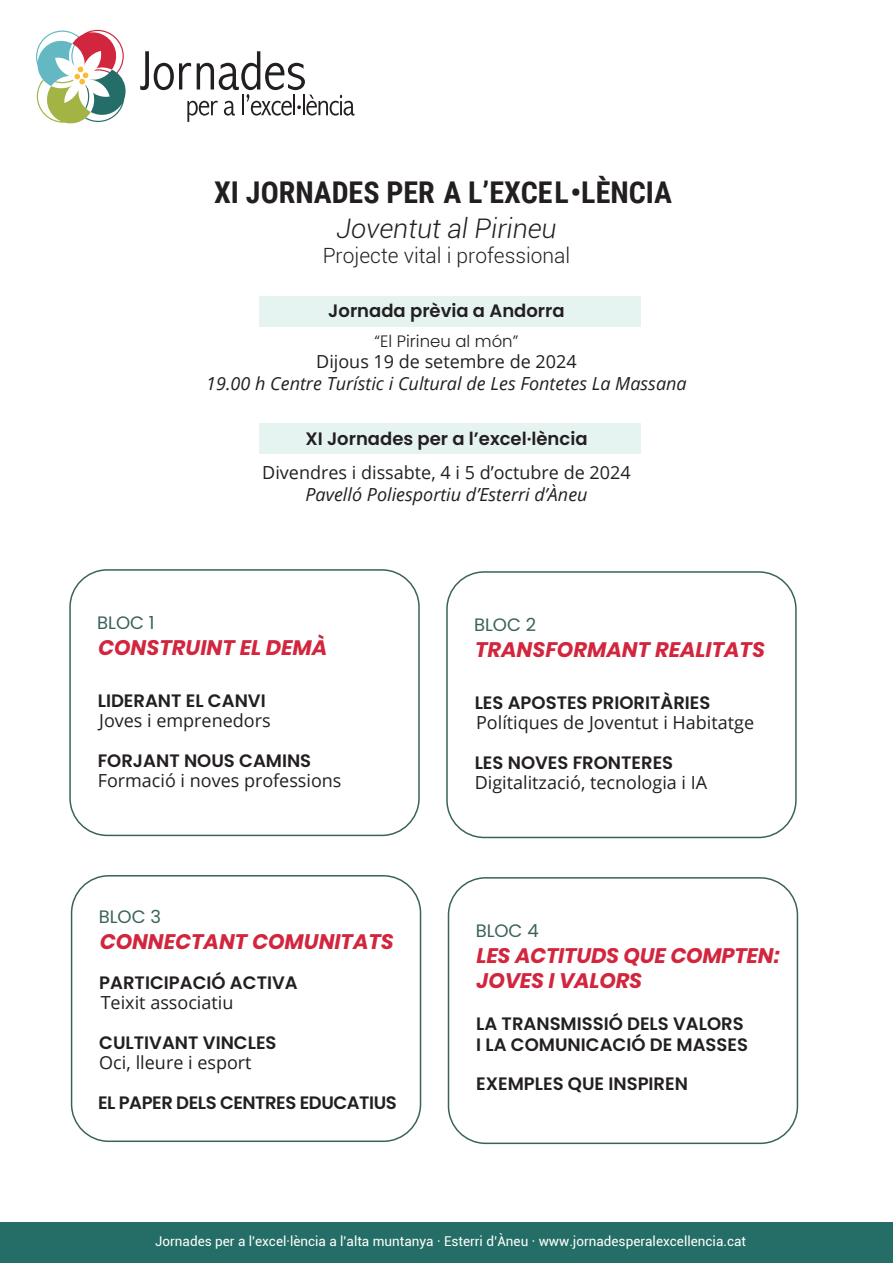
<style>
.page{position:relative;width:893px;height:1263px;background:#fff}
.page>*{position:absolute;margin:0;border:0;box-sizing:border-box;transform-origin:0 0}
.t1{font:700 30px "Roboto Condensed";color:#231f20}
.t2{font:italic 300 27px "Roboto";color:#231f20}
.t3{font:italic 700 21px/25.2px "Poppins";letter-spacing:.005em;color:#d1263e}
.t4{font:300 21px "Roboto";color:#231f20}
.t5{font:600 18px/21.6px "Poppins";color:#231f20}
.t6{font:18px "Open Sans";color:#231f20}
.t7{font:italic 18px "Open Sans";color:#231f20}
.t8{font:600 18px "Poppins";letter-spacing:-.025em;color:#231f20}
.t9{font:18px "Poppins";color:#3a625b}
.t10{font:300 16.5px "Poppins";color:#231f20}
.t11{font:13.5px "Roboto";color:#fff}
</style>
<div class="page">
<div style="left:259px;top:296px;width:381px;height:30px;background:#e6f4f1"></div>
<div style="left:259px;top:423px;width:381px;height:31px;background:#e6f4f1"></div>
<div style="left:0;top:1222px;width:893px;height:41px;background:#256e67"></div>
<svg style="left:36px;top:30px;width:90px;height:94px"></svg>
<svg style="left:74px;top:73px;width:6px;height:7px"></svg>
<svg style="left:140px;top:51px;width:214px;height:71px"></svg>
<div style="left:69px;top:569px;width:351px;height:267px;border:2px solid #3a625b;border-radius:37px"></div>
<div style="left:446px;top:571px;width:351px;height:267px;border:2px solid #3a625b;border-radius:37px"></div>
<div style="left:71px;top:875px;width:350px;height:267px;border:2px solid #3a625b;border-radius:37px"></div>
<div style="left:448px;top:877px;width:350px;height:267px;border:2px solid #3a625b;border-radius:37px"></div>
<h1 class="t1" style="left:214px;top:171px;width:459px">XI JORNADES PER A L’EXCEL•LÈNCIA</h1>
<h2 class="t2" style="left:336px;top:209px;width:222px">Joventut al Pirineu</h2>
<p class="t4" style="left:323px;top:241px;width:249px">Projecte vital i professional</p>
<p class="t5" style="left:328px;top:300px;width:238px">Jornada prèvia a Andorra</p>
<p class="t10" style="left:375px;top:331px;width:145px">“El Pirineu al món”</p>
<p class="t6" style="left:316px;top:349px;width:262px">Dijous 19 de setembre de 2024</p>
<p class="t7" style="left:206px;top:371px;width:482px">19.00 h Centre Turístic i Cultural de Les Fontetes La Massana</p>
<p class="t5" style="left:305px;top:428px;width:284px">XI Jornades per a l’excel·lència</p>
<p class="t6" style="left:262px;top:460px;width:370px">Divendres i dissabte, 4 i 5 d’octubre de 2024</p>
<p class="t7" style="left:305px;top:482px;width:284px">Pavelló Poliesportiu d’Esterri d’Àneu</p>
<p class="t9" style="left:97px;top:612px;width:59px">BLOC 1</p>
<p class="t3" style="left:98px;top:635px;width:230px">CONSTRUINT EL DEMÀ</p>
<p class="t5" style="left:98px;top:690px;width:169px">LIDERANT EL CANVI</p>
<p class="t6" style="left:99px;top:708px;width:173px">Joves i emprenedors</p>
<p class="t5" style="left:98px;top:750px;width:215px">FORJANT NOUS CAMINS</p>
<p class="t6" style="left:98px;top:768px;width:245px">Formació i noves professions</p>
<p class="t9" style="left:99px;top:906px;width:64px">BLOC 3</p>
<p class="t3" style="left:100px;top:929px;width:295px">CONNECTANT COMUNITATS</p>
<p class="t5" style="left:99px;top:972px;width:200px">PARTICIPACIÓ ACTIVA</p>
<p class="t6" style="left:101px;top:990px;width:134px">Teixit associatiu</p>
<p class="t5" style="left:99px;top:1032px;width:179px">CULTIVANT VINCLES</p>
<p class="t6" style="left:99px;top:1050px;width:154px">Oci, lleure i esport</p>
<p class="t8" style="left:98px;top:1092px;width:300px">EL PAPER DELS CENTRES EDUCATIUS</p>
<p class="t9" style="left:474px;top:614px;width:64px">BLOC 2</p>
<p class="t3" style="left:475px;top:637px;width:291px">TRANSFORMANT REALITATS</p>
<p class="t5" style="left:475px;top:692px;width:237px">LES APOSTES PRIORITÀRIES</p>
<p class="t6" style="left:476px;top:710px;width:280px">Polítiques de Joventut i Habitatge</p>
<p class="t5" style="left:475px;top:752px;width:200px">LES NOVES FRONTERES</p>
<p class="t6" style="left:475px;top:770px;width:234px">Digitalització, tecnologia i IA</p>
<p class="t9" style="left:476px;top:920px;width:64px">BLOC 4</p>
<p class="t3" style="left:477px;top:943px;width:304px">LES ACTITUDS QUE COMPTEN:<br>JOVES I VALORS</p>
<p class="t5" style="left:476px;top:1013px;width:273px">LA TRANSMISSIÓ DELS VALORS<br>I LA COMUNICACIÓ DE MASSES</p>
<p class="t5" style="left:476px;top:1073px;width:213px">EXEMPLES QUE INSPIREN</p>
<p class="t11" style="left:155px;top:1231px;width:592px">Jornades per a l'excel·lència a l'alta muntanya · Esterri d’Àneu · www.jornadesperalexcellencia.cat</p>
</div>
